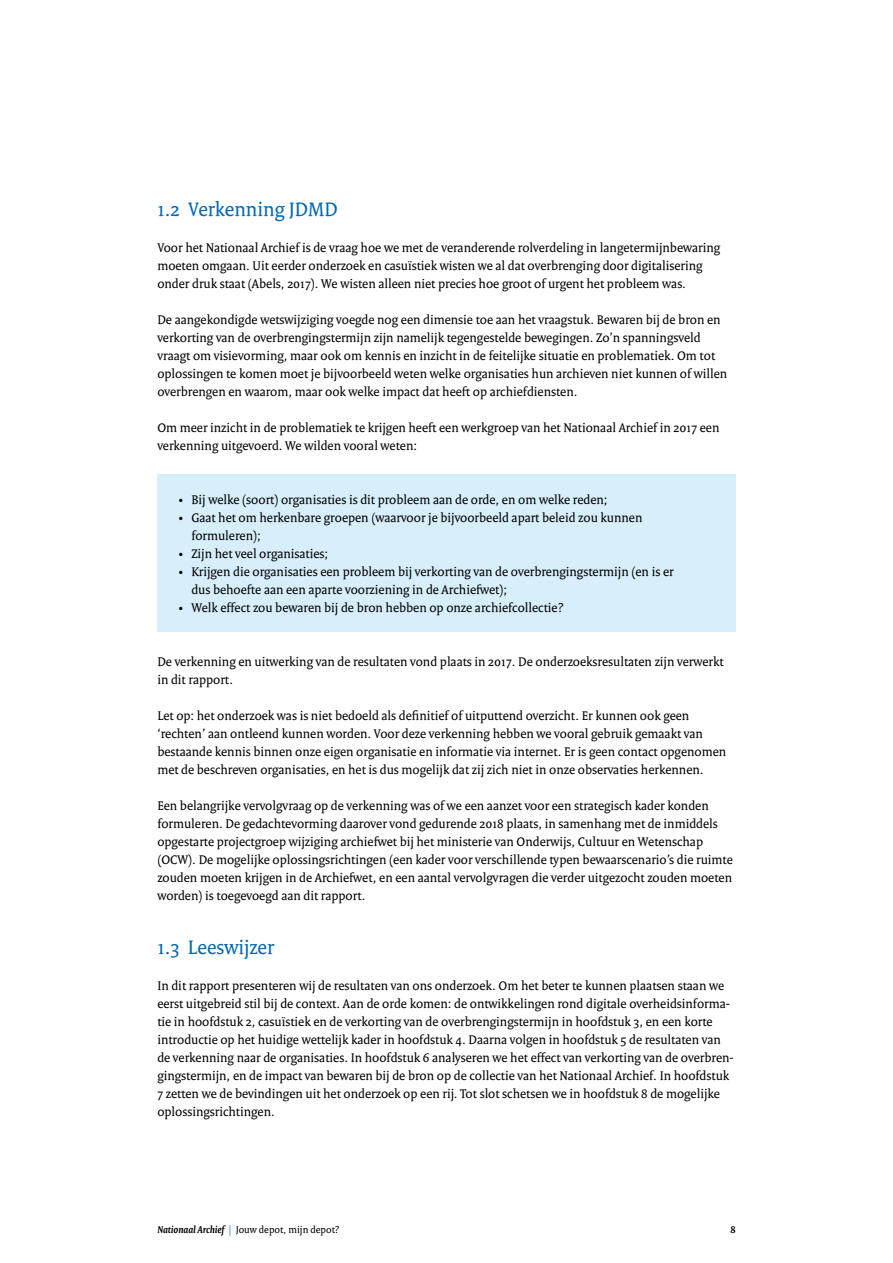
<style>
.page{position:relative;width:893px;height:1263px;background:#fff}
.page>*{position:absolute;margin:0;border:0;box-sizing:border-box;transform-origin:0 0}
._04_RO_Paragraafkop{font:21px "Rijksoverheid Serif";color:#0069b0}
.t1{font:13.5px/18px "Rijksoverheid Serif";color:#000}
.t2{font:10.5px "Rijksoverheid Serif";color:#000}
.t3{font:700 10.5px "Rijksoverheid Serif";color:#000}
.s1{font-weight:700;font-style:italic}
.s2{color:#0069b0}
</style>
<div class="page">
<div style="left:157px;top:474px;width:579px;height:157px;background:#d7eefb"></div>
<p class="_04_RO_Paragraafkop" style="left:157px;top:197px;width:182px">1.2 Verkenning JDMD</p>
<p class="t1" style="left:157px;top:239px;width:564px">Voor het Nationaal Archief is de vraag hoe we met de veranderende rolverdeling in langetermijnbewaring moeten omgaan. Uit eerder onderzoek en casuïstiek wisten we al dat overbrenging door digitalisering onder druk staat (Abels, 2017). We wisten alleen niet precies hoe groot of urgent het probleem was.</p>
<p class="t1" style="left:157px;top:311px;width:571px">De aangekondigde wetswijziging voegde nog een dimensie toe aan het vraagstuk. Bewaren bij de bron en verkorting van de overbrengingstermijn zijn namelijk tegengestelde bewegingen. Zo’n spanningsveld vraagt om visievorming, maar ook om kennis en inzicht in de feitelijke situatie en problematiek. Om tot oplossingen te komen moet je bijvoorbeeld weten welke organisaties hun archieven niet kunnen of willen overbrengen en waarom, maar ook welke impact dat heeft op archiefdiensten.</p>
<p class="t1" style="left:157px;top:419px;width:564px">Om meer inzicht in de problematiek te krijgen heeft een werkgroep van het Nationaal Archief in 2017 een verkenning uitgevoerd. We wilden vooral weten:</p>
<p class="t1" style="left:179px;top:491px;width:431px">• Bij welke (soort) organisaties is dit probleem aan de orde, en om welke reden;</p>
<p class="t1" style="left:191px;top:509px;width:453px;text-indent:-13px">• Gaat het om herkenbare groepen (waarvoor je bijvoorbeeld apart beleid zou kunnen formuleren);</p>
<p class="t1" style="left:179px;top:545px;width:151px">• Zijn het veel organisaties;</p>
<p class="t1" style="left:191px;top:563px;width:484px;text-indent:-13px">• Krijgen die organisaties een probleem bij verkorting van de overbrengingstermijn (en is er dus behoefte aan een aparte voorziening in de Archiefwet);</p>
<p class="t1" style="left:179px;top:599px;width:386px">• Welk effect zou bewaren bij de bron hebben op onze archiefcollectie?</p>
<p class="t1" style="left:157px;top:653px;width:568px">De verkenning en uitwerking van de resultaten vond plaats in 2017. De onderzoeksresultaten zijn verwerkt in dit rapport.</p>
<p class="t1" style="left:157px;top:707px;width:570px">Let op: het onderzoek was is niet bedoeld als definitief of uitputtend overzicht. Er kunnen ook geen ‘rechten’ aan ontleend kunnen worden. Voor deze verkenning hebben we vooral gebruik gemaakt van bestaande kennis binnen onze eigen organisatie en informatie via internet. Er is geen contact opgenomen met de beschreven organisaties, en het is dus mogelijk dat zij zich niet in onze observaties herkennen.</p>
<p class="t1" style="left:157px;top:797px;width:577px">Een belangrijke vervolgvraag op de verkenning was of we een aanzet voor een strategisch kader konden formuleren. De gedachtevorming daarover vond gedurende 2018 plaats, in samenhang met de inmiddels opgestarte projectgroep wijziging archiefwet bij het ministerie van Onderwijs, Cultuur en Wetenschap (OCW). De mogelijke oplossingsrichtingen (een kader voor verschillende typen bewaarscenario’s die ruimte zouden moeten krijgen in de Archiefwet, en een aantal vervolgvragen die verder uitgezocht zouden moeten worden) is toegevoegd aan dit rapport.</p>
<p class="_04_RO_Paragraafkop" style="left:157px;top:935px;width:118px">1.3 Leeswijzer</p>
<p class="t1" style="left:157px;top:977px;width:578px">In dit rapport presenteren wij de resultaten van ons onderzoek. Om het beter te kunnen plaatsen staan we eerst uitgebreid stil bij de context. Aan de orde komen: de ontwikkelingen rond digitale overheidsinforma&shy;tie in hoofdstuk 2, casuïstiek en de verkorting van de overbrengingstermijn in hoofdstuk 3, en een korte introductie op het huidige wettelijk kader in hoofdstuk 4. Daarna volgen in hoofdstuk 5 de resultaten van de verkenning naar de organisaties. In hoofdstuk 6 analyseren we het effect van verkorting van de overbren&shy;gingstermijn, en de impact van bewaren bij de bron op de collectie van het Nationaal Archief. In hoofdstuk 7 zetten we de bevindingen uit het onderzoek op een rij. Tot slot schetsen we in hoofdstuk 8 de mogelijke oplossingsrichtingen.</p>
<p class="t2" style="left:157px;top:1223px;width:184px"><span class="s1">Nationaal Archief</span> <span class="s2">|</span> Jouw depot, mijn depot?</p>
<p class="t3" style="left:730px;top:1223px;width:7px">8</p>
</div>
